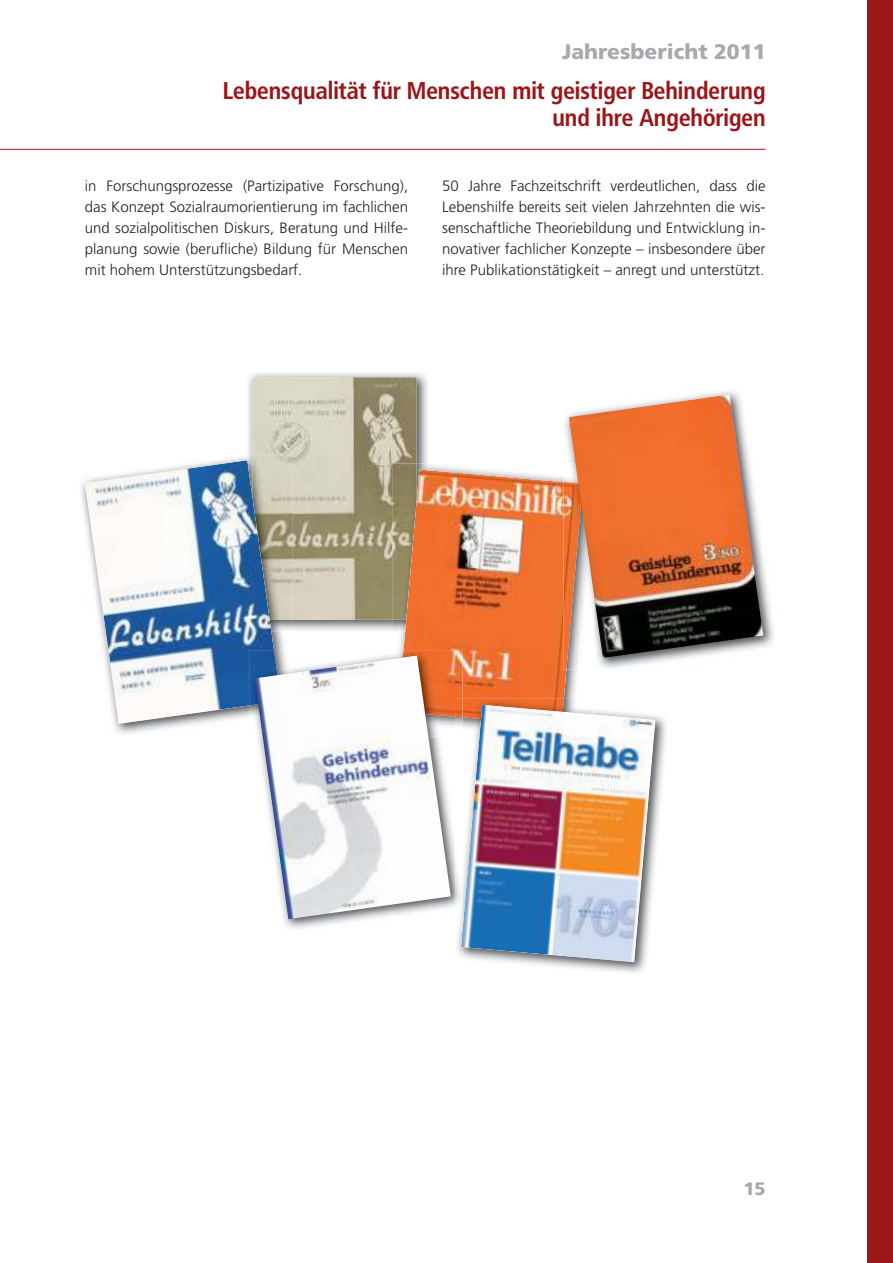
<style>
.page{position:relative;width:893px;height:1263px;background:#fff}
.page>*{position:absolute;margin:0;border:0;box-sizing:border-box;transform-origin:0 0}
.t1{font:700 24px/27px "Frutiger Condensed BQ67";color:#9c1518;text-align:right}
.t2{font:900 21px "Frutiger";color:#a7a9ac}
.t3{font:900 18px "Frutiger";color:#a7a9ac}
.t4{font:300 15px/21px "Frutiger";color:#231f20;text-align:justify}
</style>
<div class="page">
<hr style="left:0;top:149px;width:765px;height:1px;background:#9c1518">
<div style="left:867px;top:0;width:25px;height:1263px;background:#9c1518"></div>
<img style="left:248px;top:373px;width:180px;height:257px">
<img style="left:252px;top:377px;width:164px;height:243px">
<img style="left:399px;top:465px;width:178px;height:234px">
<img style="left:392px;top:464px;width:36px;height:168px">
<img style="left:392px;top:464px;width:24px;height:156px">
<img style="left:403px;top:470px;width:163px;height:229px">
<img style="left:564px;top:391px;width:209px;height:278px">
<img style="left:563px;top:464px;width:31px;height:205px">
<img style="left:563px;top:482px;width:19px;height:187px">
<img style="left:569px;top:395px;width:194px;height:263px">
<img style="left:81px;top:457px;width:204px;height:277px">
<img style="left:246px;top:455px;width:47px;height:177px">
<img style="left:252px;top:455px;width:41px;height:165px">
<img style="left:85px;top:460px;width:189px;height:264px">
<img style="left:457px;top:715px;width:209px;height:258px">
<img style="left:564px;top:699px;width:11px;height:6px">
<img style="left:462px;top:699px;width:102px;height:6px">
<img style="left:461px;top:705px;width:194px;height:257px">
<img style="left:283px;top:655px;width:172px;height:274px">
<img style="left:398px;top:650px;width:64px;height:67px">
<img style="left:249px;top:650px;width:44px;height:84px">
<img style="left:249px;top:650px;width:32px;height:56px">
<img style="left:455px;top:699px;width:7px;height:232px">
<img style="left:254px;top:656px;width:197px;height:263px">
<h2 class="t2" style="left:562px;top:39px;width:205px">Jahresbericht 2011</h2>
<h1 class="t1" style="left:223px;top:77px;width:544px">Lebensqualität für Menschen mit geistiger Behinderung und ihre Angehörigen</h1>
<p class="t4" style="left:85px;top:177px;width:325px">in Forschungsprozesse (Partizipative Forschung), das Konzept Sozialraumorientierung im fachlichen und sozialpolitischen Diskurs, Beratung und Hilfe&shy;planung sowie (berufliche) Bildung für Menschen mit hohem Unterstützungsbedarf.</p>
<p class="t4" style="left:442px;top:177px;width:325px">50 Jahre Fachzeitschrift verdeutlichen, dass die Lebenshilfe bereits seit vielen Jahrzehnten die wis&shy;senschaftliche Theoriebildung und Entwicklung in&shy;novativer fachlicher Konzepte – insbesondere über ihre Publikationstätigkeit – anregt und unterstützt.</p>
<p class="t3" style="left:743px;top:1178px;width:24px">15</p>
</div>
